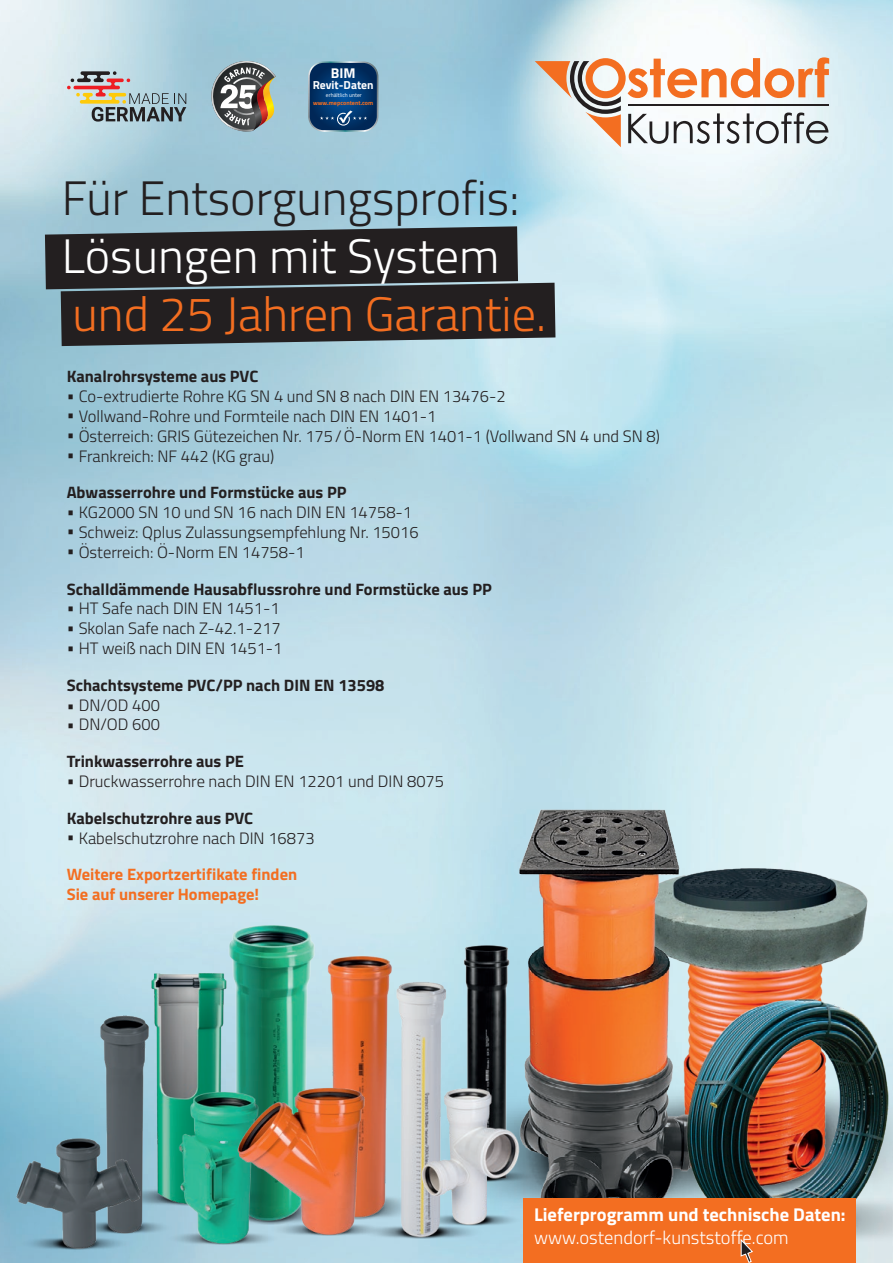
<style>
.page{position:relative;width:893px;height:1263px;background:#fff}
.page>*{position:absolute;margin:0;border:0;box-sizing:border-box;transform-origin:0 0}
.t1{font:300 48.3px "Titillium";color:#231f20}
.t2{font:300 48.3px "Titillium";color:#f36e21}
.t3{font:300 48.3px "Titillium";color:#fff}
.t4{font:700 18.45px "Titillium";color:#fff}
.t5{font:300 18.45px "Titillium";color:#fff}
.t6{font:300 16.5px "Titillium";color:#231f20}
.t7{font:700 16.5px "Titillium";color:#231f20}
.t8{font:700 16.5px/19.8px "Titillium";color:#f36e21}
.t9{font:700 14.1px "Titillium";color:#fff}
.t10{font:700 11.7px "Titillium";color:#fff}
.t11{font:700 6.15px "Titillium";color:#f36e21}
.t12{font:5.55px "Titillium";color:#fff}
</style>
<div class="page">
<img style="left:213px;top:895px;width:114px;height:182px">
<img style="left:110px;top:964px;width:120px;height:294px">
<img style="left:164px;top:1077px;width:117px;height:175px">
<img style="left:773px;top:853px;width:111px;height:139px">
<img style="left:428px;top:760px;width:345px;height:503px">
<img style="left:680px;top:992px;width:213px;height:254px">
<div style="left:523px;top:1198px;width:333px;height:65px;background:#f36e21"></div>
<svg style="left:741px;top:1239px;width:12px;height:24px"></svg>
<svg style="left:45px;top:226px;width:510px;height:120px;background:#36383b"></svg>
<svg style="left:535px;top:57px;width:294px;height:90px"></svg>
<svg style="left:210px;top:61px;width:69px;height:71px;background:#8a8c88"></svg>
<svg style="left:67px;top:71px;width:119px;height:51px;background:#a6aead"></svg>
<svg style="left:308px;top:61px;width:70px;height:71px;background:#18497a"></svg>
<img style="left:313px;top:944px;width:92px;height:84px">
<img style="left:233px;top:1028px;width:136px;height:212px">
<img style="left:358px;top:1225px;width:127px;height:13px">
<img style="left:369px;top:965px;width:110px;height:281px">
<img style="left:447px;top:935px;width:70px;height:132px">
<img style="left:527px;top:1171px;width:11px;height:11px">
<img style="left:411px;top:1067px;width:116px;height:170px">
<img style="left:68px;top:997px;width:113px;height:249px">
<img style="left:5px;top:1115px;width:151px;height:148px">
<p class="t9" style="left:331px;top:63px;width:26px">BIM</p>
<p class="t10" style="left:313px;top:76px;width:62px">Revit-Daten</p>
<p class="t12" style="left:326px;top:91px;width:37px">erhältlich unter</p>
<p class="t11" style="left:313px;top:99px;width:62px">www.mepcontent.com</p>
<h1 class="t1" style="left:62px;top:163px;width:459px">Für Entsorgungsprofis:</h1>
<h1 class="t3" style="left:62px;top:221px;width:439px">Lösungen mit System</h1>
<h1 class="t2" style="left:73px;top:279px;width:475px">und 25 Jahren Garantie.</h1>
<p class="t7" style="left:67px;top:364px;width:193px">Kanalrohrsysteme aus PVC</p>
<p class="t6" style="left:67px;top:384px;width:440px">• Co-extrudierte Rohre KG SN 4 und SN 8 nach DIN EN 13476-2</p>
<p class="t6" style="left:67px;top:404px;width:371px">• Vollwand-Rohre und Formteile nach DIN EN 1401-1</p>
<p class="t6" style="left:67px;top:424px;width:595px">• Österreich: GRIS Gütezeichen Nr. 175/Ö-Norm EN 1401-1 (Vollwand SN 4 und SN 8)</p>
<p class="t6" style="left:67px;top:444px;width:209px">• Frankreich: NF 442 (KG grau)</p>
<p class="t7" style="left:67px;top:480px;width:281px">Abwasserrohre und Formstücke aus PP</p>
<p class="t6" style="left:67px;top:500px;width:347px">• KG2000 SN 10 und SN 16 nach DIN EN 14758-1</p>
<p class="t6" style="left:67px;top:520px;width:353px">• Schweiz: Qplus Zulassungsempfehlung Nr. 15016</p>
<p class="t6" style="left:67px;top:540px;width:239px">• Österreich: Ö-Norm EN 14758-1</p>
<p class="t7" style="left:67px;top:576px;width:427px">Schalldämmende Hausabflussrohre und Formstücke aus PP</p>
<p class="t6" style="left:67px;top:597px;width:214px">• HT Safe nach DIN EN 1451-1</p>
<p class="t6" style="left:67px;top:616px;width:216px">• Skolan Safe nach Z-42.1-217</p>
<p class="t6" style="left:67px;top:636px;width:217px">• HT weiß nach DIN EN 1451-1</p>
<p class="t7" style="left:67px;top:672px;width:319px">Schachtsysteme PVC/PP nach DIN EN 13598</p>
<p class="t6" style="left:67px;top:693px;width:95px">• DN/OD 400</p>
<p class="t6" style="left:67px;top:713px;width:95px">• DN/OD 600</p>
<p class="t7" style="left:67px;top:749px;width:179px">Trinkwasserrohre aus PE</p>
<p class="t6" style="left:67px;top:769px;width:379px">• Druckwasserrohre nach DIN EN 12201 und DIN 8075</p>
<p class="t7" style="left:67px;top:805px;width:188px">Kabelschutzrohre aus PVC</p>
<p class="t6" style="left:67px;top:826px;width:249px">• Kabelschutzrohre nach DIN 16873</p>
<p class="t8" style="left:67px;top:864px;width:232px">Weitere Exportzertifikate finden<br>Sie auf unserer Homepage!</p>
<p class="t4" style="left:534px;top:1200px;width:313px">Lieferprogramm und technische Daten:</p>
<p class="t5" style="left:534px;top:1224px;width:256px">www.ostendorf-kunststoffe.com</p>
</div>
